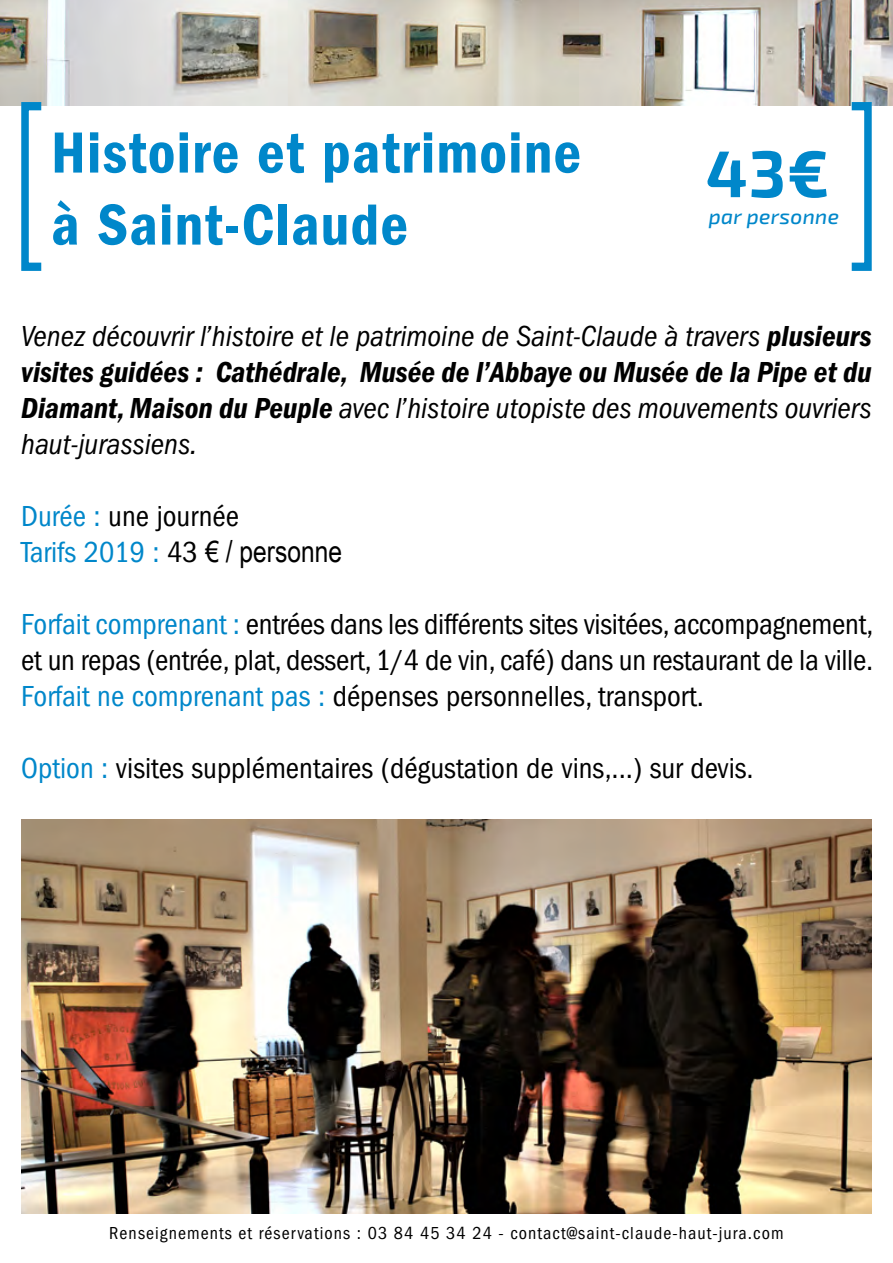
<style>
.page{position:relative;width:893px;height:1263px;background:#fff}
.page>*{position:absolute;margin:0;border:0;box-sizing:border-box;transform-origin:0 0}
.t1{font:700 66px "Exo 2";color:#0087ca}
.t2{font:600 condensed 60px/72px "Franklin Gothic";letter-spacing:.02em;color:#0087ca}
.t3{font:condensed 30px/36px "Franklin Gothic";color:#000;text-align:justify}
.t4{font:italic condensed 30px/36px "Franklin Gothic";color:#000;text-align:justify}
.t5{font:condensed 30px/36px "Franklin Gothic";color:#0087ca}
.t6{font:italic 500 21px "Exo 2";letter-spacing:.015em;color:#0087ca}
.t7{font:condensed 18px "Franklin Gothic";letter-spacing:.06em;color:#000}
.s1{font-weight:600}
.s2{color:#000}
.s3{font-family:"Arial Narrow";font-stretch:normal;color:#000}
.s4{color:#0087ca}
</style>
<div class="page">
<img style="left:21px;top:820px;width:851px;height:393px">
<img style="left:0;top:0;width:893px;height:105px">
<svg style="left:18px;top:99px;width:26px;height:172px"></svg>
<svg style="left:849px;top:99px;width:26px;height:172px"></svg>
<h2 class="t2" style="left:51px;top:117px;width:532px">Histoire et patrimoine à Saint-Claude</h2>
<h1 class="t1" style="left:706px;top:135px;width:125px">43€</h1>
<p class="t6" style="left:709px;top:204px;width:132px">par personne</p>
<p class="t4" style="left:21px;top:318px;width:852px">Venez découvrir l’histoire et le patrimoine de Saint-Claude à travers <span class="s1">plusieurs visites guidées : Cathédrale, Musée de l’Abbaye ou Musée de la Pipe et du Diamant, Maison du Peuple</span> avec l’histoire utopiste des mouvements ouvriers haut-jurassiens.</p>
<p class="t5" style="left:21px;top:498px;width:322px">Durée : <span class="s2">une journée<br></span>Tarifs 2019 : <span class="s2">43</span> <span class="s3">€ / personne</span></p>
<p class="t3" style="left:21px;top:606px;width:853px"><span class="s4">Forfait comprenant :</span> entrées dans les différents sites visitées, accompagnement, et un repas (entrée, plat, dessert, 1/4 de vin, café) dans un restaurant de la ville.<br><span class="s4">Forfait ne comprenant pas :</span> dépenses personnelles, transport.</p>
<p class="t3" style="left:21px;top:750px;width:734px"><span class="s4">Option :</span> visites supplémentaires (dégustation de vins,...) sur devis.</p>
<p class="t7" style="left:109px;top:1222px;width:676px">Renseignements et réservations : 03 84 45 34 24 - contact@saint-claude-haut-jura.com</p>
</div>
